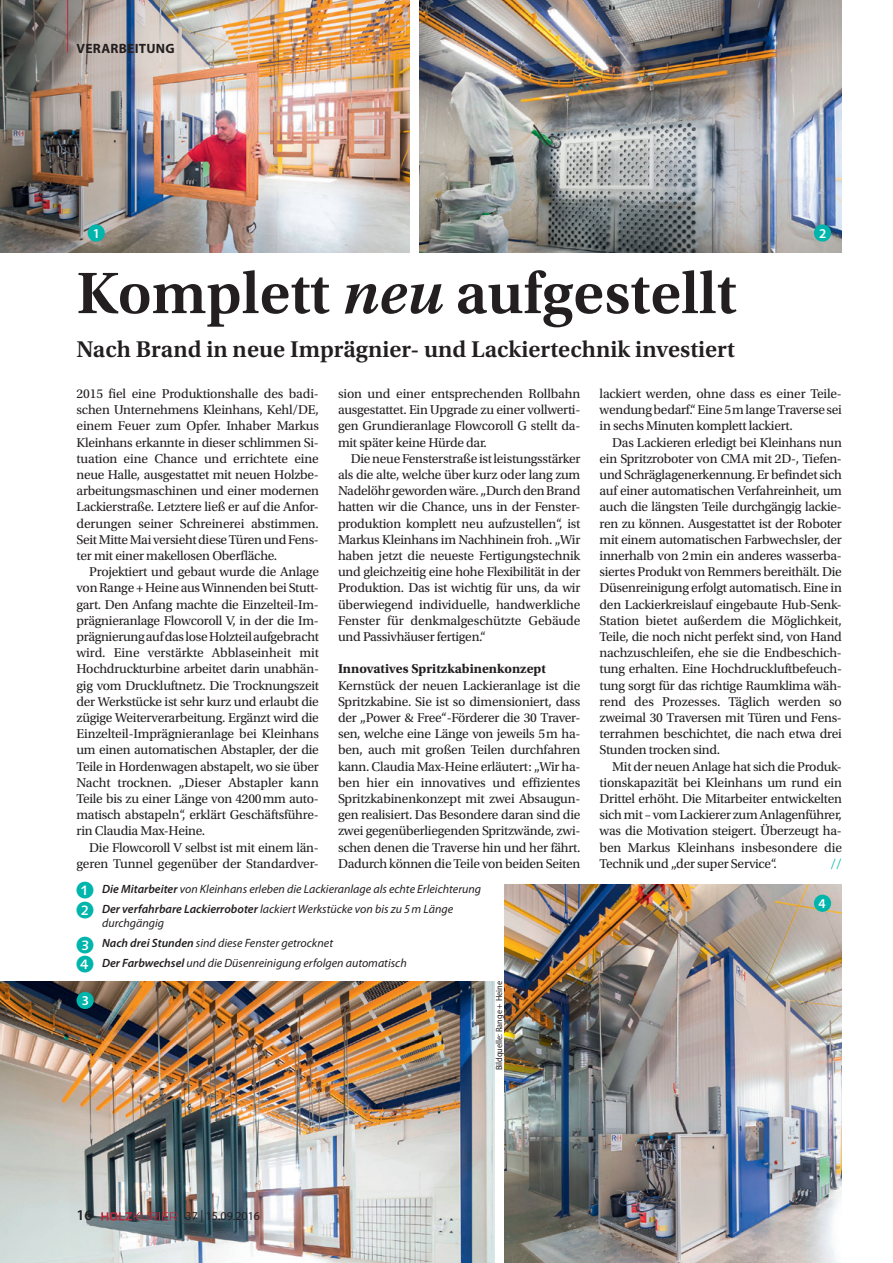
<style>
.page{position:relative;width:893px;height:1263px;background:#fff}
.page>*{position:absolute;margin:0;border:0;box-sizing:border-box;transform-origin:0 0}
.t1{font:600 61.5px "Utopia Std";color:#231f20}
.t2{font:600 24px "Utopia Std";color:#231f20}
.t3{font:600 15px "Myriad Pro";color:#231f20}
.t4{font:13.5px/16.2px "Utopia Std";letter-spacing:-.02em;color:#231f20;text-align:justify}
.t5{font:700 13.5px "Utopia Std";color:#231f20}
.t6{font:700 13.5px "Myriad Pro";letter-spacing:.02em;color:#231f20}
.t7{font:600 13.5px "Myriad Pro";color:#fff}
.t8{font:13.5px "Utopia Std";color:#00b5ac}
.t9{font:italic 12px/20px "Myriad Pro";color:#231f20}
.t10{font:12px "Myriad Pro";color:#231f20}
.t11{font:semi-condensed 9px "Myriad Pro";color:#231f20}
.s1{font-style:italic}
.s2{font-family:"Galileo Press Callout";font-style:normal;font-size:17.25px;color:#00b5ac}
.s3{font-weight:600}
</style>
<div class="page">
<img style="left:0;top:981px;width:495px;height:282px">
<img style="left:504px;top:884px;width:338px;height:379px">
<div style="left:814px;top:895px;width:17px;height:17px;background:#00b5ac;border-radius:50%"></div>
<div style="left:77px;top:992px;width:17px;height:17px;background:#00b5ac;border-radius:50%"></div>
<img style="left:0;top:0;width:410px;height:252px">
<div style="left:88px;top:224px;width:17px;height:18px;background:#00b5ac;border-radius:50%"></div>
<img style="left:419px;top:0;width:423px;height:252px">
<div style="left:814px;top:224px;width:17px;height:18px;background:#00b5ac;border-radius:50%"></div>
<svg style="left:101px;top:1212px;width:76px;height:8px"></svg>
<hr style="left:67px;top:0;width:1px;height:53px;background:#bf263a">
<p class="t6" style="left:77px;top:41px;width:100px">VERARBEITUNG</p>
<p class="t7" style="left:93px;top:226px;width:9px">1</p>
<p class="t7" style="left:819px;top:226px;width:9px">2</p>
<h1 class="t1" style="left:77px;top:258px;width:662px">Komplett <span class="s1">neu</span> aufgestellt</h1>
<h2 class="t2" style="left:77px;top:336px;width:660px">Nach Brand in neue Imprägnier- und Lackiertechnik investiert</h2>
<p class="t4" style="left:77px;top:386px;width:244px">2015 fiel eine Produktionshalle des badi&shy;schen Unternehmens Kleinhans, Kehl/DE, einem Feuer zum Opfer. Inhaber Markus Kleinhans erkannte in dieser schlimmen Si&shy;tuation eine Chance und errichtete eine neue Halle, ausgestattet mit neuen Holzbe&shy;arbeitungsmaschinen und einer modernen Lackierstraße. Letztere ließ er auf die Anfor&shy;derungen seiner Schreinerei abstimmen.<br>Seit Mitte Mai versieht diese Türen und Fens&shy;ter mit einer makellosen Oberfläche.</p>
<p class="t4" style="left:77px;top:564px;width:244px;text-indent:13px">Projektiert und gebaut wurde die Anlage von Range + Heine aus Winnenden bei Stutt&shy;gart. Den Anfang machte die Einzelteil-Im&shy;prägnieranlage Flowcoroll V, in der die Im&shy;prägnierung auf das lose Holzteil aufgebracht wird. Eine verstärkte Abblaseinheit mit Hochdruckturbine arbeitet darin unabhän&shy;gig vom Druckluftnetz. Die Trocknungszeit der Werkstücke ist sehr kurz und erlaubt die zügige Weiterverarbeitung. Ergänzt wird die Einzelteil-Imprägnieranlage bei Kleinhans um einen automatischen Abstapler, der die Teile in Hordenwagen abstapelt, wo sie über Nacht trocknen. „Dieser Abstapler kann Teile bis zu einer Länge von 4200mm auto&shy;matisch abstapeln“, erklärt Geschäftsführe&shy;rin Claudia Max-Heine.</p>
<p class="t4" style="left:77px;top:839px;width:244px;text-align:right">Die Flowcoroll V selbst ist mit einem län&shy;geren Tunnel gegenüber der Standardver-</p>
<p class="t4" style="left:338px;top:386px;width:244px">sion und einer entsprechenden Rollbahn ausgestattet. Ein Upgrade zu einer vollwerti&shy;gen Grundieranlage Flowcoroll G stellt da&shy;mit später keine Hürde dar.</p>
<p class="t4" style="left:338px;top:450px;width:244px;text-indent:13px">Die neue Fensterstraße ist leistungsstärker als die alte, welche über kurz oder lang zum Nadelöhr geworden wäre. „Durch den Brand hatten wir die Chance, uns in der Fenster&shy;produktion komplett neu aufzustellen“, ist Markus Kleinhans im Nachhinein froh. „Wir haben jetzt die neueste Fertigungstechnik und gleichzeitig eine hohe Flexibilität in der Produktion. Das ist wichtig für uns, da wir überwiegend individuelle, handwerkliche Fenster für denkmalgeschützte Gebäude und Passivhäuser fertigen.“</p>
<p class="t5" style="left:338px;top:661px;width:209px">Innovatives Spritzkabinenkonzept</p>
<p class="t4" style="left:338px;top:677px;width:244px">Kernstück der neuen Lackieranlage ist die Spritzkabine. Sie ist so dimensioniert, dass der „Power &amp; Free“-Förderer die 30 Traver&shy;sen, welche eine Länge von jeweils 5m ha&shy;ben, auch mit großen Teilen durchfahren kann. Claudia Max-Heine erläutert: „Wir ha&shy;ben hier ein innovatives und effizientes Spritzkabinenkonzept mit zwei Absaugun&shy;gen realisiert. Das Besondere daran sind die zwei gegenüberliegenden Spritzwände, zwi&shy;schen denen die Traverse hin und her fährt.<br>Dadurch können die Teile von beiden Seiten</p>
<p class="t4" style="left:600px;top:386px;width:244px">lackiert werden, ohne dass es einer Teile&shy;wendung bedarf.“ Eine 5m lange Traverse sei in sechs Minuten komplett lackiert.</p>
<p class="t4" style="left:599px;top:434px;width:244px;text-indent:13px">Das Lackieren erledigt bei Kleinhans nun ein Spritzroboter von CMA mit 2D-, Tiefen&shy;und Schräglagenerkennung. Er befindet sich auf einer automatischen Verfahreinheit, um auch die längsten Teile durchgängig lackie&shy;ren zu können. Ausgestattet ist der Roboter mit einem automatischen Farbwechsler, der innerhalb von 2min ein anderes wasserba&shy;siertes Produkt von Remmers bereithält. Die Düsenreinigung erfolgt automatisch. Eine in den Lackierkreislauf eingebaute Hub-Senk-Station bietet außerdem die Möglichkeit, Teile, die noch nicht perfekt sind, von Hand nachzuschleifen, ehe sie die Endbeschich&shy;tung erhalten. Eine Hochdruckluftbefeuch&shy;tung sorgt für das richtige Raumklima wäh&shy;rend des Prozesses. Täglich werden so zweimal 30 Traversen mit Türen und Fens&shy;terrahmen beschichtet, die nach etwa drei Stunden trocken sind.</p>
<p class="t4" style="left:599px;top:758px;width:244px;text-indent:13px">Mit der neuen Anlage hat sich die Produk&shy;tionskapazität bei Kleinhans um rund ein Drittel erhöht. Die Mitarbeiter entwickelten sich mit – vom Lackierer zum Anlagenführer, was die Motivation steigert. Überzeugt ha&shy;ben Markus Kleinhans insbesondere die Technik und „der super Service“.</p>
<p class="t8" style="left:830px;top:856px;width:13px">//</p>
<p class="t9" style="left:77px;top:879px;width:406px"><span class="s2">1</span> <span class="s3">Die Mitarbeiter</span> von Kleinhans erleben die Lackieranlage als echte Erleichterung<br><span class="s2">2</span> <span class="s3">Der verfahrbare Lackierroboter</span> lackiert Werkstücke von bis zu 5m Länge</p>
<p class="t9" style="left:77px;top:913px;width:332px;text-indent:26px">durchgängig<br><span class="s2">3</span> <span class="s3">Nach drei Stunden</span> sind diese Fenster getrocknet<br><span class="s2">4</span> <span class="s3">Der Farbwechsel</span> und die Düsenreinigung erfolgen automatisch</p>
<p class="t7" style="left:82px;top:993px;width:9px">3</p>
<p class="t11" style="left:494px;top:1070px;width:91px;rotate:-90deg">Bildquelle: Range + Heine</p>
<p class="t3" style="left:77px;top:1207px;width:18px">16</p>
<p class="t10" style="left:186px;top:1210px;width:76px">37 | 15.09.2016</p>
<p class="t7" style="left:819px;top:896px;width:9px">4</p>
</div>
